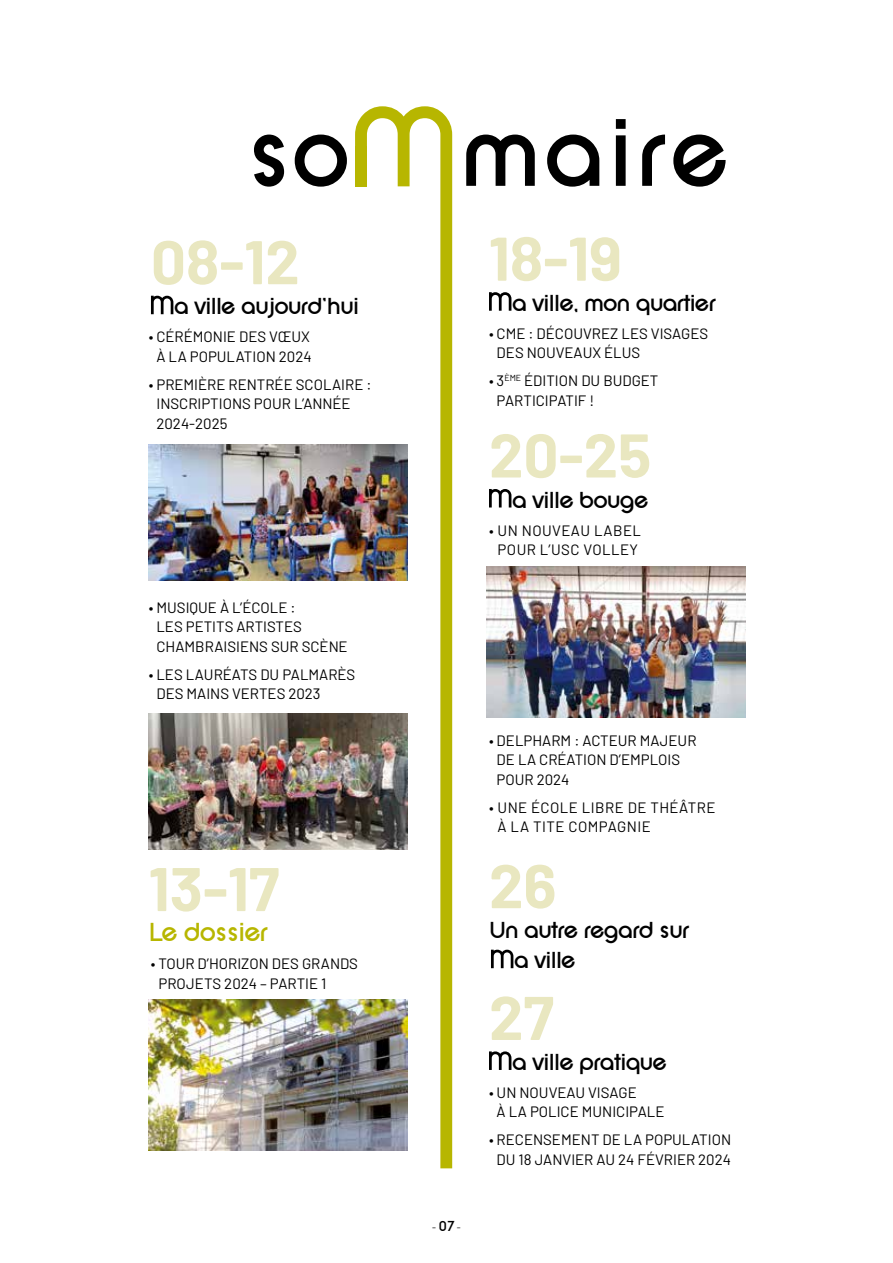
<style>
.page{position:relative;width:893px;height:1263px;background:#fff}
.page>*{position:absolute;margin:0;border:0;box-sizing:border-box;transform-origin:0 0}
.t1{font:700 61.5px "Barlow";color:#e9e7c0}
.t2{font:700 27px "SF New Republic";letter-spacing:-.03em;color:#b7b600}
.t3{font:700 24px/30px "SF New Republic";letter-spacing:-.03em;color:#000}
.t4{font:15px/19.5px "Barlow";color:#000}
.t5{font:15px/19.5px "Barlow";letter-spacing:.03em;color:#000;text-align:center}
.t6{font:10.05px "Barlow";color:#000}
.s1{font-family:"SF New Republic";font-weight:700;font-size:15px}
</style>
<div class="page">
<svg style="left:151px;top:296px;width:22px;height:18px"></svg>
<img style="left:149px;top:999px;width:206px;height:152px">
<svg style="left:489px;top:292px;width:22px;height:19px"></svg>
<svg style="left:489px;top:489px;width:22px;height:18px"></svg>
<img style="left:487px;top:566px;width:259px;height:151px">
<svg style="left:491px;top:950px;width:22px;height:18px"></svg>
<svg style="left:489px;top:1051px;width:22px;height:19px"></svg>
<svg style="left:254px;top:119px;width:472px;height:68px"></svg>
<svg style="left:355px;top:106px;width:97px;height:1062px"></svg>
<div style="left:355px;top:146px;width:12px;height:40px;background:#b7b600"></div>
<img style="left:149px;top:444px;width:259px;height:137px">
<img style="left:149px;top:713px;width:259px;height:136px">
<h1 class="t1" style="left:151px;top:224px;width:150px">08-12</h1>
<h3 class="t3" style="left:174px;top:292px;width:187px">a ville aujourd’hui</h3>
<p class="t4" style="left:149px;top:326px;width:164px;text-align:center">• CÉRÉMONIE DES VŒUX<br>À LA POPULATION 2024</p>
<p class="t4" style="left:156px;top:373px;width:217px;text-indent:-8px">• PREMIÈRE RENTRÉE SCOLAIRE :<br>INSCRIPTIONS POUR L’ANNÉE<br>2024-2025</p>
<p class="t4" style="left:156px;top:596px;width:193px;text-indent:-8px">• MUSIQUE À L’ÉCOLE :<br>LES PETITS ARTISTES<br>CHAMBRAISIENS SUR SCÈNE</p>
<p class="t4" style="left:156px;top:663px;width:200px;text-indent:-8px">• LES LAURÉATS DU PALMARÈS<br>DES MAINS VERTES 2023</p>
<h1 class="t1" style="left:149px;top:851px;width:132px">13-17</h1>
<h2 class="t2" style="left:149px;top:917px;width:121px">Le dossier</h2>
<p class="t4" style="left:159px;top:953px;width:201px;text-indent:-8px">• TOUR D’HORIZON DES GRANDS<br>PROJETS 2024 – PARTIE 1</p>
<h1 class="t1" style="left:489px;top:220px;width:134px">18-19</h1>
<h3 class="t3" style="left:512px;top:288px;width:205px">a ville, mon quartier</h3>
<p class="t4" style="left:497px;top:322px;width:213px;text-indent:-8px">• CME : DÉCOUVREZ LES VISAGES<br>DES NOUVEAUX ÉLUS</p>
<p class="t4" style="left:497px;top:370px;width:163px;text-indent:-8px">• 3<sup>ÈME</sup> ÉDITION DU BUDGET<br>PARTICIPATIF !</p>
<h1 class="t1" style="left:489px;top:417px;width:164px">20-25</h1>
<h3 class="t3" style="left:512px;top:485px;width:138px">a ville bouge</h3>
<p class="t5" style="left:489px;top:519px;width:154px">• UN NOUVEAU LABEL<br>POUR L’USC VOLLEY</p>
<p class="t6" style="left:432px;top:1220px;width:30px">- <span class="s1">07</span> -</p>
<p class="t4" style="left:497px;top:729px;width:201px;text-indent:-8px">• DELPHARM : ACTEUR MAJEUR<br>DE LA CRÉATION D’EMPLOIS<br>POUR 2024</p>
<p class="t5" style="left:498px;top:796px;width:219px;text-align:left;text-indent:-9px">• UNE ÉCOLE LIBRE DE THÉÂTRE<br>À LA TITE COMPAGNIE</p>
<h1 class="t1" style="left:489px;top:848px;width:69px">26</h1>
<h3 class="t3" style="left:514px;top:916px;width:177px;text-indent:-25px">Un autre regard sur a ville</h3>
<h1 class="t1" style="left:489px;top:979px;width:66px">27</h1>
<h3 class="t3" style="left:512px;top:1047px;width:156px">a ville pratique</h3>
<p class="t4" style="left:497px;top:1082px;width:169px;text-indent:-8px">• UN NOUVEAU VISAGE<br>À LA POLICE MUNICIPALE</p>
<p class="t4" style="left:489px;top:1129px;width:244px;text-align:center">• RECENSEMENT DE LA POPULATION<br>DU 18 JANVIER AU 24 FÉVRIER 2024</p>
</div>
